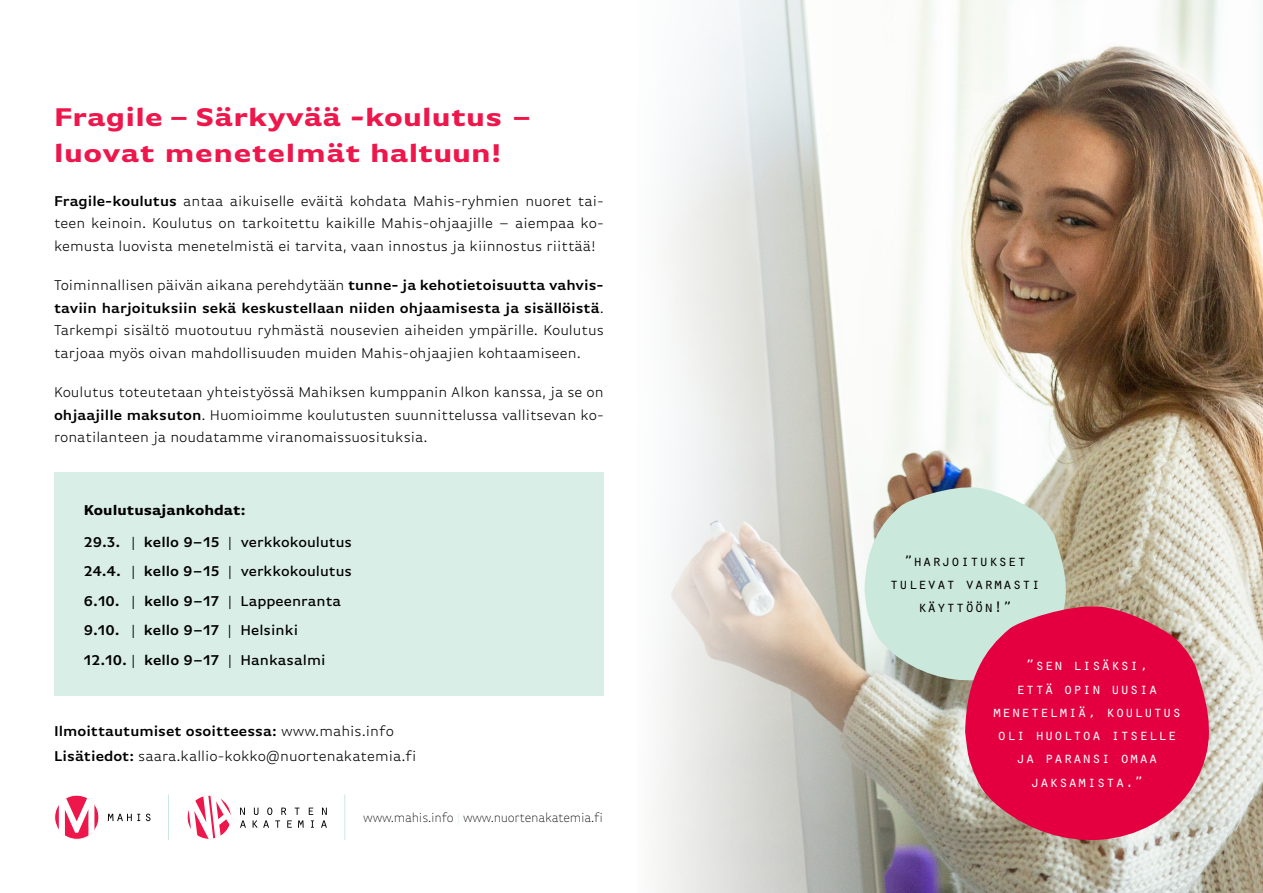
<style>
.page{position:relative;width:1263px;height:893px;background:#fff}
.page>*{position:absolute;margin:0;border:0;box-sizing:border-box;transform-origin:0 0}
.t1{font:700 27px/36px "Basic Gothic Pro";letter-spacing:.005em;color:#ed174c;scale:1.12 1}
.t2{font:15.75px/23.2px "Orator Std";color:#fff;text-align:center}
.t3{font:15.75px/23.2px "Orator Std";color:#000;text-align:center}
.t4{font:300 15px/22.5px "Basic Gothic Pro";color:#000;text-align:justify}
.t5{font:600 15px/29.5px "Basic Gothic Pro";color:#000}
.t6{font:700 15px/31.7px "Basic Gothic Pro";color:#000}
.t7{font:200 13.5px "Basic Gothic Pro";letter-spacing:-.02em;color:#000;scale:.95 1}
.s1{font-weight:600}
.s2{font-weight:400}
.s3{font-weight:500}
.s4{color:#cbe8dd}
</style>
<div class="page">
<img style="left:658px;top:0;width:605px;height:893px">
<svg style="left:187px;top:795px;width:45px;height:45px"></svg>
<svg style="left:240px;top:807px;width:87px;height:21px"></svg>
<svg style="left:54px;top:795px;width:45px;height:45px"></svg>
<svg style="left:108px;top:814px;width:32px;height:7px"></svg>
<svg style="left:146px;top:814px;width:4px;height:7px"></svg>
<hr style="left:168px;top:794px;width:1px;height:46px;background:#cbe8dd">
<hr style="left:345px;top:794px;width:1px;height:46px;background:#cbe8dd">
<div style="left:54px;top:472px;width:550px;height:224px;background:#d9eee6"></div>
<svg style="left:864px;top:487px;width:202px;height:193px;background:#cae0d4"></svg>
<svg style="left:965px;top:606px;width:244px;height:234px;background:#dd2958"></svg>
<h1 class="t1" style="left:54px;top:99px;width:428px">Fragile • Särkyvää -koulutus – luovat menetelmät haltuun!</h1>
<p class="t4" style="left:54px;top:190px;width:551px"><span class="s1">Fragile-koulutus</span> antaa aikuiselle eväitä kohdata Mahis-ryhmien nuoret tai&shy;teen keinoin. Koulutus on tarkoitettu kaikille Mahis-ohjaajille – aiempaa ko&shy;kemusta luovista menetelmistä ei tarvita, vaan innostus ja kiinnostus riittää!</p>
<p class="t4" style="left:54px;top:274px;width:551px">Toiminnallisen päivän aikana perehdytään <span class="s1">tunne- ja kehotietoisuutta vahvis&shy;taviin harjoituksiin sekä keskustellaan niiden ohjaamisesta ja sisällöistä</span>.<br>Tarkempi sisältö muotoutuu ryhmästä nousevien aiheiden ympärille. Koulutus tarjoaa myös oivan mahdollisuuden muiden Mahis-ohjaajien kohtaamiseen.</p>
<p class="t4" style="left:54px;top:381px;width:551px">Koulutus toteutetaan yhteistyössä Mahiksen kumppanin Alkon kanssa, ja se on <span class="s1">ohjaajille maksuton</span>. Huomioimme koulutusten suunnittelussa vallitsevan ko&shy;ronatilanteen ja noudatamme viranomaissuosituksia.</p>
<p class="t6" style="left:84px;top:494px;width:270px">Koulutusajankohdat:<br><span class="s1">29.3.</span> <span class="s2">|</span> <span class="s1">kello 9–15</span> <span class="s2">|</span> <span class="s3">verkkokoulutus</span></p>
<p class="t5" style="left:84px;top:556px;width:270px">24.4. <span class="s2">|</span> kello 9–15 <span class="s2">|</span> <span class="s3">verkkokoulutus<br></span>6.10. <span class="s2">|</span> kello 9–17 <span class="s2">|</span> <span class="s3">Lappeenranta<br></span>9.10. <span class="s2">|</span> kello 9–17 <span class="s2">|</span> <span class="s3">Helsinki<br></span>12.10. <span class="s2">|</span> kello 9–17 <span class="s2">|</span> <span class="s3">Hankasalmi</span></p>
<p class="t3" style="left:889px;top:548px;width:153px">”harjoitukset tulevat varmasti käyttöön!”</p>
<p class="t2" style="left:992px;top:653px;width:190px">”sen lisäksi,<br>että opin uusia menetelmiä, koulutus oli huoltoa itselle ja paransi omaa jaksamista.”</p>
<p class="t4" style="left:54px;top:718px;width:364px;line-height:25.2px"><span class="s1">Ilmoittautumiset osoitteessa:</span> www.mahis.info<br><span class="s1">Lisätiedot:</span> saara.kallio-kokko@nuortenakatemia.fi</p>
<p class="t7" style="left:363px;top:810px;width:254px">www.mahis.info <span class="s4">|</span> www.nuortenakatemia.fi</p>
</div>
